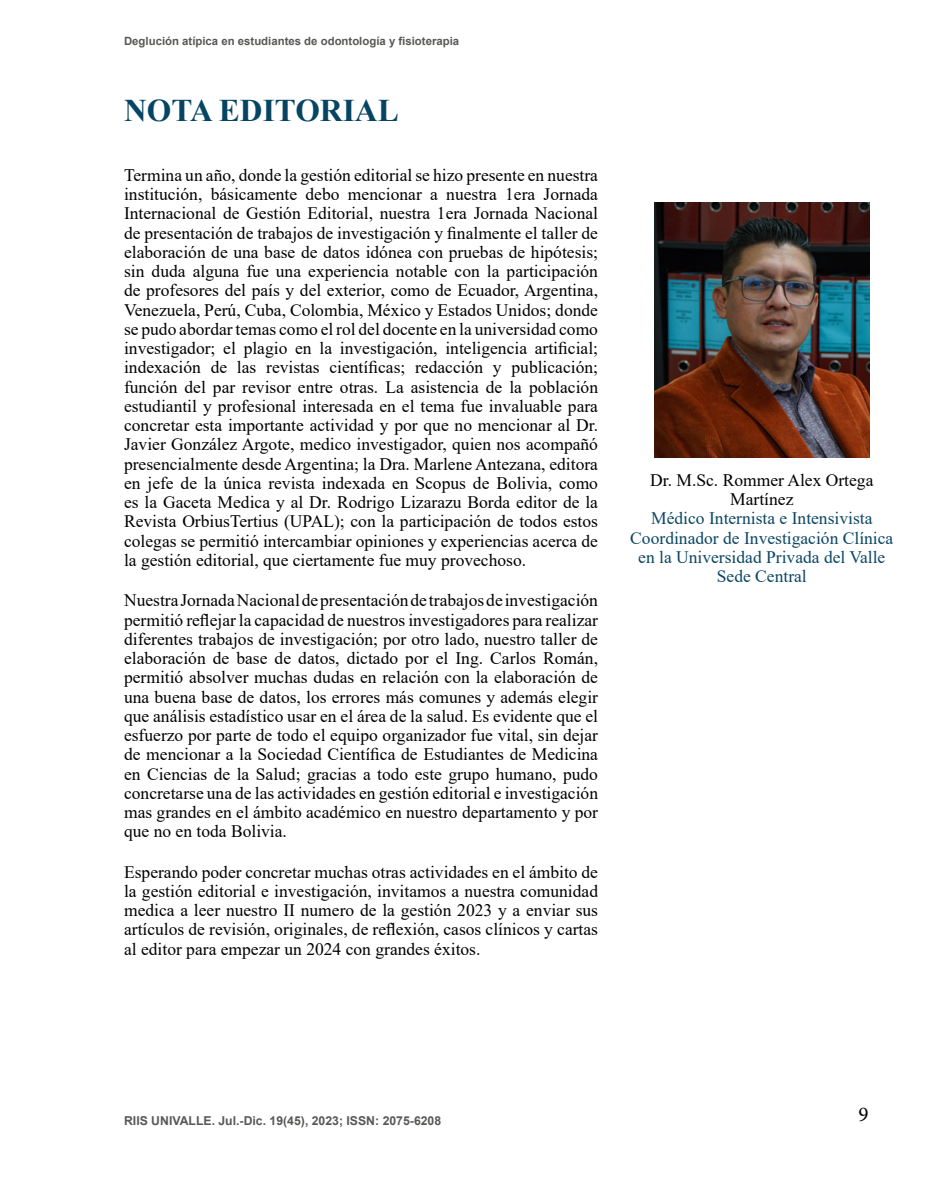
<style>
.page{position:relative;width:943px;height:1191px;background:#fff}
.page>*{position:absolute;margin:0;border:0;box-sizing:border-box;transform-origin:0 0}
.t1{font:700 31.5px "Times New Roman";color:#054562}
.t2{font:21px "Minion Pro";color:#000}
.t3{font:17.5px/19.2px "Times New Roman";color:#000;text-align:justify}
.t4{font:17.5px/19.2px "Times New Roman";color:#0b4663;text-align:center}
.t5{font:700 12.25px "Arial";color:#585856}
.t6{font:700 11.38px "Arial";color:#585856}
</style>
<div class="page">
<img style="left:654px;top:203px;width:215px;height:254px">
<p class="t6" style="left:124px;top:33px;width:337px">Deglución atípica en estudiantes de odontología y fisioterapia</p>
<h1 class="t1" style="left:124px;top:87px;width:276px">NOTA EDITORIAL</h1>
<p class="t3" style="left:124px;top:165px;width:475px">Termina un año, donde la gestión editorial se hizo presente en nuestra institución, básicamente debo mencionar a nuestra 1era Jornada Internacional de Gestión Editorial, nuestra 1era Jornada Nacional de presentación de trabajos de investigación y finalmente el taller de elaboración de una base de datos idónea con pruebas de hipótesis; sin duda alguna fue una experiencia notable con la participación de profesores del país y del exterior, como de Ecuador, Argentina, Venezuela, Perú, Cuba, Colombia, México y Estados Unidos; donde se pudo abordar temas como el rol del docente en la universidad como investigador; el plagio en la investigación, inteligencia artificial; indexación de las revistas científicas; redacción y publicación; función del par revisor entre otras. La asistencia de la población estudiantil y profesional interesada en el tema fue invaluable para concretar esta importante actividad y por que no mencionar al Dr.<br>Javier González Argote, medico investigador, quien nos acompañó presencialmente desde Argentina; la Dra. Marlene Antezana, editora en jefe de la única revista indexada en Scopus de Bolivia, como es la Gaceta Medica y al Dr. Rodrigo Lizarazu Borda editor de la Revista OrbiusTertius (UPAL); con la participación de todos estos colegas se permitió intercambiar opiniones y experiencias acerca de la gestión editorial, que ciertamente fue muy provechoso.</p>
<p class="t3" style="left:124px;top:590px;width:475px">Nuestra Jornada Nacional de presentación de trabajos de investigación permitió reflejar la capacidad de nuestros investigadores para realizar diferentes trabajos de investigación; por otro lado, nuestro taller de elaboración de base de datos, dictado por el Ing. Carlos Román, permitió absolver muchas dudas en relación con la elaboración de una buena base de datos, los errores más comunes y además elegir que análisis estadístico usar en el área de la salud. Es evidente que el esfuerzo por parte de todo el equipo organizador fue vital, sin dejar de mencionar a la Sociedad Científica de Estudiantes de Medicina en Ciencias de la Salud; gracias a todo este grupo humano, pudo concretarse una de las actividades en gestión editorial e investigación mas grandes en el ámbito académico en nuestro departamento y por que no en toda Bolivia.</p>
<p class="t3" style="left:124px;top:861px;width:475px">Esperando poder concretar muchas otras actividades en el ámbito de la gestión editorial e investigación, invitamos a nuestra comunidad medica a leer nuestro II numero de la gestión 2023 y a enviar sus artículos de revisión, originales, de reflexión, casos clínicos y cartas al editor para empezar un 2024 con grandes éxitos.</p>
<p class="t3" style="left:650px;top:470px;width:225px;text-align:center">Dr. M.Sc. Rommer Alex Ortega<br>Martínez</p>
<p class="t4" style="left:630px;top:508px;width:264px">Médico Internista e Intensivista<br>Coordinador de Investigación Clínica en la Universidad Privada del Valle<br>Sede Central</p>
<p class="t5" style="left:124px;top:1111px;width:319px">RIIS UNIVALLE. Jul.-Dic. 19(45), 2023; ISSN: 2075-6208</p>
<p class="t2" style="left:858px;top:1099px;width:12px">9</p>
</div>
